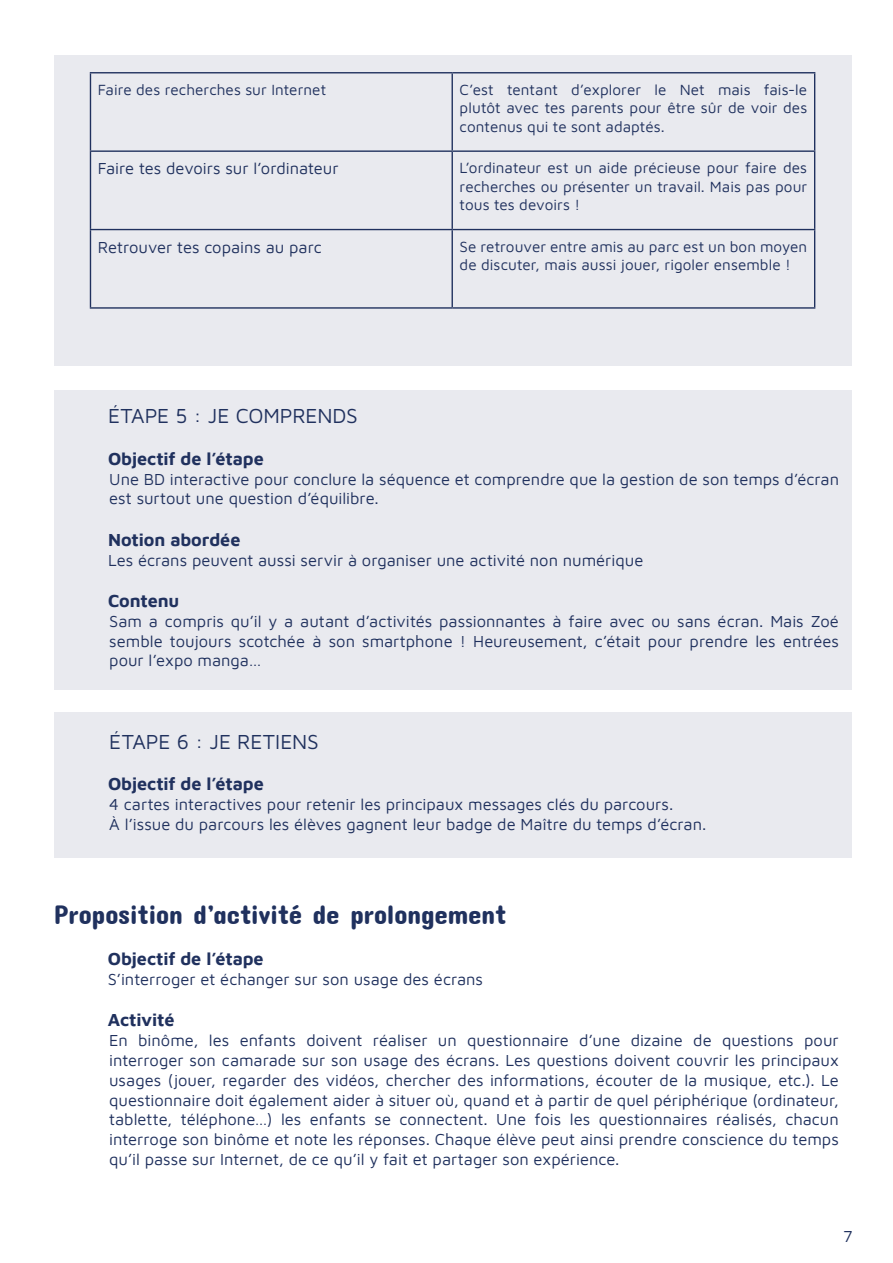
<style>
.page{position:relative;width:893px;height:1263px;background:#fff}
.page>*{position:absolute;margin:0;border:0;box-sizing:border-box;transform-origin:0 0}
.titre_H1{font:27px "Concert One";letter-spacing:-.015em;color:#20315e}
.titre_étape{font:21px "Maven Pro";letter-spacing:-.005em;color:#20315e}
.soustitre_étape{font:700 18px "Maven Pro";letter-spacing:-.005em;color:#20315e}
.corp_de_texte_bon{font:16.5px/19.8px "Maven Pro";color:#20315e;text-align:justify}
.corp_de_texte_bon-2{font:15.3px/18.3px "Maven Pro";color:#20315e;text-align:justify}
</style>
<div class="page">
<div style="left:54px;top:56px;width:797px;height:310px;background:#e9eaef"></div>
<hr style="left:90px;top:72px;width:362px;height:1px;background:#20315e">
<hr style="left:90px;top:73px;width:1px;height:77px;background:#20315e">
<hr style="left:452px;top:72px;width:363px;height:1px;background:#20315e">
<hr style="left:452px;top:73px;width:1px;height:77px;background:#20315e">
<hr style="left:814px;top:73px;width:1px;height:77px;background:#20315e">
<hr style="left:90px;top:150px;width:362px;height:2px;background:#20315e">
<hr style="left:90px;top:152px;width:1px;height:77px;background:#20315e">
<hr style="left:452px;top:150px;width:363px;height:2px;background:#20315e">
<hr style="left:452px;top:152px;width:1px;height:77px;background:#20315e">
<hr style="left:814px;top:152px;width:1px;height:77px;background:#20315e">
<hr style="left:90px;top:229px;width:362px;height:1px;background:#20315e">
<hr style="left:90px;top:230px;width:1px;height:77px;background:#20315e">
<hr style="left:452px;top:229px;width:363px;height:1px;background:#20315e">
<hr style="left:452px;top:230px;width:1px;height:77px;background:#20315e">
<hr style="left:814px;top:230px;width:1px;height:77px;background:#20315e">
<hr style="left:90px;top:307px;width:362px;height:2px;background:#20315e">
<hr style="left:452px;top:307px;width:363px;height:2px;background:#20315e">
<div style="left:54px;top:390px;width:797px;height:299px;background:#e9eaef"></div>
<div style="left:54px;top:712px;width:797px;height:146px;background:#e9eaef"></div>
<p class="corp_de_texte_bon-2" style="left:98px;top:80px;width:230px">Faire des recherches sur Internet</p>
<p class="corp_de_texte_bon-2" style="left:460px;top:80px;width:349px">C’est tentant d’explorer le Net mais fais-le plutôt avec tes parents pour être sûr de voir des contenus qui te sont adaptés.</p>
<p class="corp_de_texte_bon" style="left:98px;top:158px;width:242px">Faire tes devoirs sur l’ordinateur</p>
<p class="corp_de_texte_bon-2" style="left:460px;top:158px;width:349px">L’ordinateur est un aide précieuse pour faire des recherches ou présenter un travail. Mais pas pour tous tes devoirs !</p>
<p class="corp_de_texte_bon" style="left:98px;top:236px;width:226px">Retrouver tes copains au parc</p>
<p class="corp_de_texte_bon-2" style="left:460px;top:236px;width:349px">Se retrouver entre amis au parc est un bon moyen de discuter, mais aussi jouer, rigoler ensemble !</p>
<p class="titre_étape" style="left:108px;top:402px;width:251px">ÉTAPE 5 : JE COMPRENDS</p>
<p class="soustitre_étape" style="left:108px;top:446px;width:157px">Objectif de l’étape</p>
<p class="corp_de_texte_bon" style="left:109px;top:468px;width:731px">Une BD interactive pour conclure la séquence et comprendre que la gestion de son temps d’écran est surtout une question d’équilibre.</p>
<p class="soustitre_étape" style="left:108px;top:527px;width:134px">Notion abordée</p>
<p class="corp_de_texte_bon" style="left:108px;top:549px;width:537px">Les écrans peuvent aussi servir à organiser une activité non numérique</p>
<p class="soustitre_étape" style="left:108px;top:588px;width:73px">Contenu</p>
<p class="corp_de_texte_bon" style="left:109px;top:610px;width:731px">Sam a compris qu’il y a autant d’activités passionnantes à faire avec ou sans écran. Mais Zoé semble toujours scotchée à son smartphone ! Heureusement, c’était pour prendre les entrées pour l’expo manga…</p>
<p class="titre_étape" style="left:109px;top:727px;width:211px">ÉTAPE 6 : JE RETIENS</p>
<p class="soustitre_étape" style="left:108px;top:771px;width:157px">Objectif de l’étape</p>
<p class="corp_de_texte_bon" style="left:109px;top:793px;width:566px">4 cartes interactives pour retenir les principaux messages clés du parcours.</p>
<p class="corp_de_texte_bon" style="left:109px;top:813px;width:599px">À l’issue du parcours les élèves gagnent leur badge de Maître du temps d’écran.</p>
<p class="titre_H1" style="left:54px;top:898px;width:454px">Proposition d’activité de prolongement</p>
<p class="soustitre_étape" style="left:108px;top:946px;width:157px">Objectif de l’étape</p>
<p class="corp_de_texte_bon" style="left:108px;top:968px;width:377px">S’interroger et échanger sur son usage des écrans</p>
<p class="soustitre_étape" style="left:108px;top:1008px;width:68px">Activité</p>
<p class="corp_de_texte_bon" style="left:109px;top:1029px;width:731px">En binôme, les enfants doivent réaliser un questionnaire d’une dizaine de questions pour interroger son camarade sur son usage des écrans. Les questions doivent couvrir les principaux usages (jouer, regarder des vidéos, chercher des informations, écouter de la musique, etc.). Le questionnaire doit également aider à situer où, quand et à partir de quel périphérique (ordinateur, tablette, téléphone…) les enfants se connectent. Une fois les questionnaires réalisés, chacun interroge son binôme et note les réponses. Chaque élève peut ainsi prendre conscience du temps qu’il passe sur Internet, de ce qu’il y fait et partager son expérience.</p>
<p class="corp_de_texte_bon" style="left:843px;top:1225px;width:11px">7</p>
</div>
